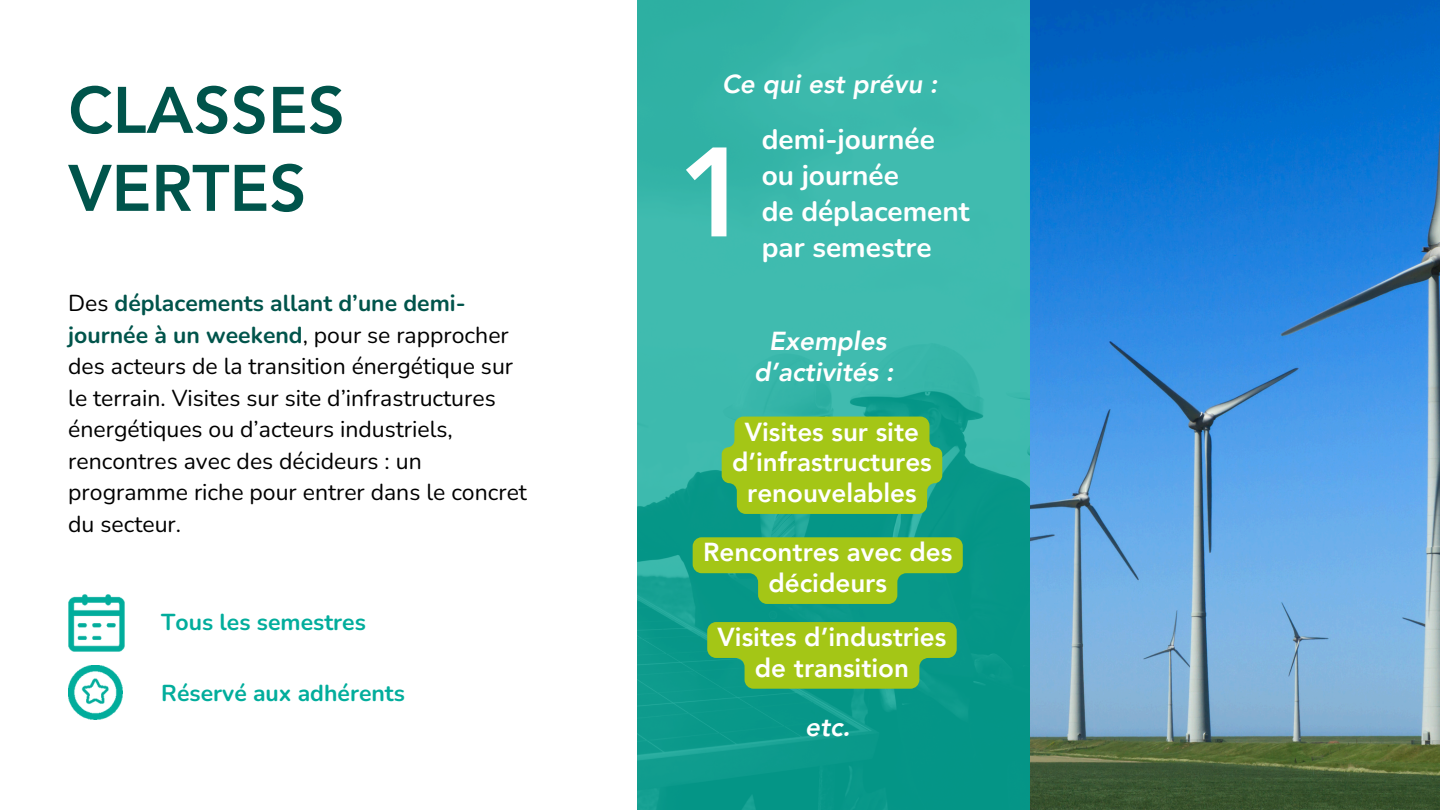
<style>
.page{position:relative;width:1440px;height:810px;background:#fff}
.page>*{position:absolute;margin:0;border:0;box-sizing:border-box;transform-origin:0 0}
.t1{font:800 125.6px "Avenir LT Pro";color:#fff}
.t2{font:800 65px/78px "Avenir LT Pro";color:#00544b}
.t3{font:700 28px/36px "Nunito";color:#fff}
.t4{font:800 26px/30.8px "Avenir LT Pro";color:#fff;text-align:center}
.t5{font:italic 800 26px/30.8px "Avenir LT Pro";color:#fff;text-align:center}
.t6{font:23px/31.5px "Nunito";color:#000}
.t7{font:700 23px "Nunito";color:#02ad9c}
.s1{font-weight:700;color:#00544b}
</style>
<div class="page">
<img style="left:638px;top:0;width:392px;height:810px">
<img style="left:1030px;top:0;width:410px;height:810px">
<svg style="left:722px;top:417px;width:220px;height:97px"></svg>
<svg style="left:693px;top:537px;width:270px;height:67px"></svg>
<svg style="left:707px;top:622px;width:250px;height:67px"></svg>
<img style="left:68px;top:665px;width:54px;height:54px">
<img style="left:68px;top:595px;width:56px;height:57px">
<h3 class="t2" style="left:68px;top:77px;width:278px">CLASSES<br>VERTES</h3>
<h3 class="t6" style="left:68px;top:288px;width:460px">Des <span class="s1">déplacements allant d’une demi&shy;journée à un weekend</span>, pour se rapprocher des acteurs de la transition énergétique sur le terrain. Visites sur site d’infrastructures énergétiques ou d’acteurs industriels, rencontres avec des décideurs : un programme riche pour entrer dans le concret du secteur.</h3>
<h2 class="t7" style="left:161px;top:606px;width:206px">Tous les semestres</h2>
<h2 class="t7" style="left:161px;top:677px;width:245px">Réservé aux adhérents</h2>
<p class="t5" style="left:722px;top:71px;width:217px">Ce qui est prévu :</p>
<p class="t1" style="left:678px;top:141px;width:76px">1</p>
<p class="t3" style="left:762px;top:122px;width:209px">demi-journée ou journée<br>de déplacement par semestre</p>
<p class="t5" style="left:754px;top:328px;width:141px">Exemples d’activités :</p>
<h2 class="t4" style="left:732px;top:418px;width:201px">Visites sur site d’infrastructures renouvelables</h2>
<h2 class="t4" style="left:703px;top:539px;width:251px">Rencontres avec des décideurs</h2>
<p class="t4" style="left:718px;top:624px;width:230px">Visites d’industries de transition</p>
<h2 class="t5" style="left:805px;top:714px;width:47px">etc.</h2>
</div>
